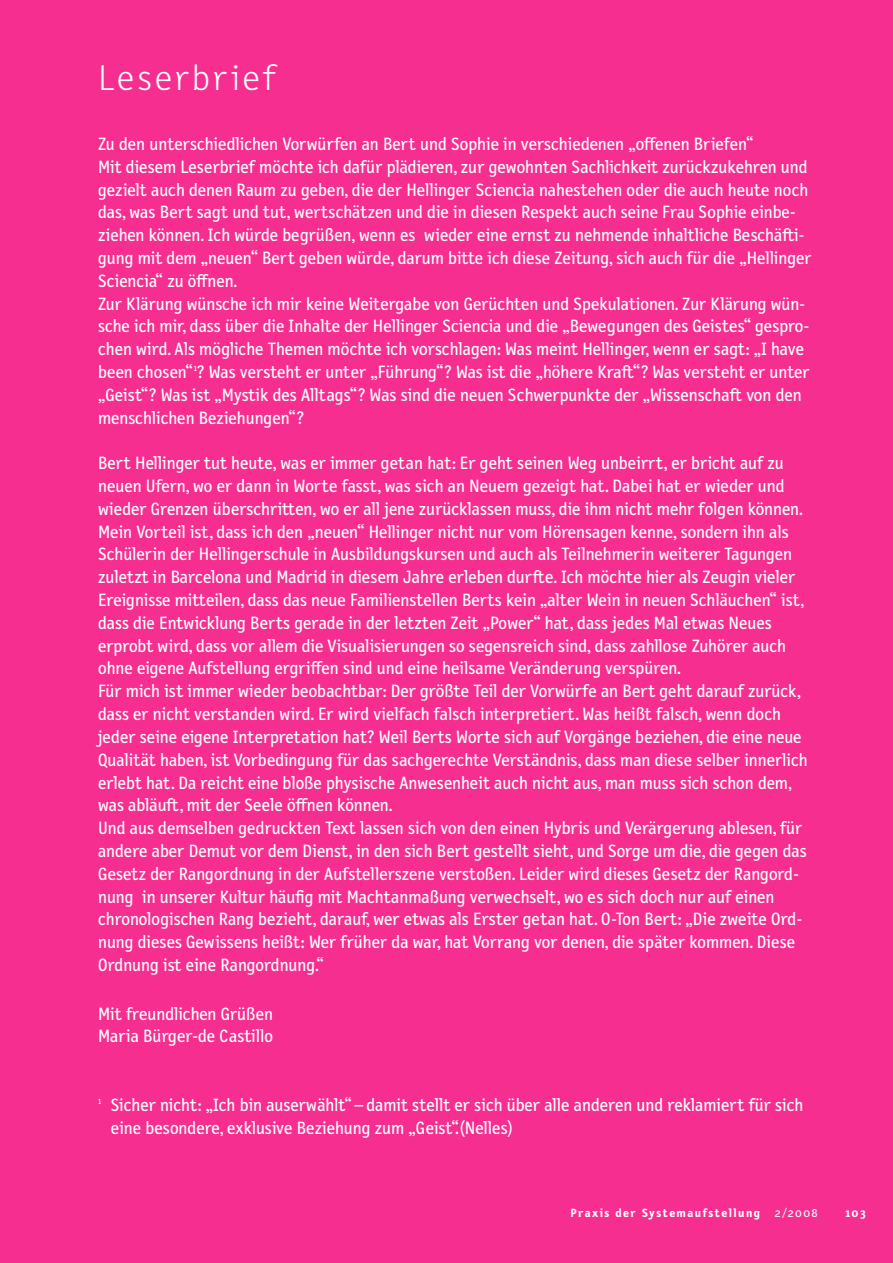
<style>
.page{position:relative;width:893px;height:1263px;background:#f52e90}
.page>*{position:absolute;margin:0;border:0;box-sizing:border-box;transform-origin:0 0}
.t1{font:300 36px "Letter Gothic Text";letter-spacing:.085em;color:#fff;scale:1.05 1}
.t2{font:18px/22.8px "Letter Gothic Text";color:#fff}
.t3{font:700 12px "Letter Gothic Text";letter-spacing:.115em;color:#fff;scale:1.05 1}
.s1{font-weight:400}
</style>
<div class="page">
<h1 class="t1" style="left:98px;top:63px;width:170px">L eser bri e f</h1>
<p class="t2" style="left:98px;top:134px;width:715px">Zu den unterschiedlichen Vorwürfen an Bert und Sophie in verschiedenen „offenen Briefen“<br>Mit diesem Leserbrief möchte ich dafür plädieren, zur gewohnten Sachlichkeit zurückzukehren und gezielt auch denen Raum zu geben, die der Hellinger Sciencia nahestehen oder die auch heute noch das, was Bert sagt und tut, wertschätzen und die in diesen Respekt auch seine Frau Sophie einbe&shy;ziehen können. Ich würde begrüßen, wenn es wieder eine ernst zu nehmende inhaltliche Beschäfti&shy;gung mit dem „neuen“ Bert geben würde, darum bitte ich diese Zeitung, sich auch für die „Hellinger Sciencia“ zu öffnen.<br>Zur Klärung wünsche ich mir keine Weitergabe von Gerüchten und Spekulationen. Zur Klärung wün&shy;sche ich mir, dass über die Inhalte der Hellinger Sciencia und die „Bewegungen des Geistes“ gespro&shy;chen wird. Als mögliche Themen möchte ich vorschlagen: Was meint Hellinger, wenn er sagt: „I have been chosen“<sup>1</sup>? Was versteht er unter „Führung“? Was ist die „höhere Kraft“? Was versteht er unter „Geist“? Was ist „Mystik des Alltags“? Was sind die neuen Schwerpunkte der „Wissenschaft von den menschlichen Beziehungen“?</p>
<p class="t2" style="left:98px;top:453px;width:711px">Bert Hellinger tut heute, was er immer getan hat: Er geht seinen Weg unbeirrt, er bricht auf zu neuen Ufern, wo er dann in Worte fasst, was sich an Neuem gezeigt hat. Dabei hat er wieder und wieder Grenzen überschritten, wo er all jene zurücklassen muss, die ihm nicht mehr folgen können.<br>Mein Vorteil ist, dass ich den „neuen“ Hellinger nicht nur vom Hörensagen kenne, sondern ihn als Schülerin der Hellingerschule in Ausbildungskursen und auch als Teilnehmerin weiterer Tagungen zuletzt in Barcelona und Madrid in diesem Jahre erleben durfte. Ich möchte hier als Zeugin vieler Ereignisse mitteilen, dass das neue Familienstellen Berts kein „alter Wein in neuen Schläuchen“ ist, dass die Entwicklung Berts gerade in der letzten Zeit „Power“ hat, dass jedes Mal etwas Neues erprobt wird, dass vor allem die Visualisierungen so segensreich sind, dass zahllose Zuhörer auch ohne eigene Aufstellung ergriffen sind und eine heilsame Veränderung verspüren.<br>Für mich ist immer wieder beobachtbar: Der größte Teil der Vorwürfe an Bert geht darauf zurück, dass er nicht verstanden wird. Er wird vielfach falsch interpretiert. Was heißt falsch, wenn doch jeder seine eigene Interpretation hat? Weil Berts Worte sich auf Vorgänge beziehen, die eine neue Qualität haben, ist Vorbedingung für das sachgerechte Verständnis, dass man diese selber innerlich erlebt hat. Da reicht eine bloße physische Anwesenheit auch nicht aus, man muss sich schon dem, was abläuft, mit der Seele öffnen können.<br>Und aus demselben gedruckten Text lassen sich von den einen Hybris und Verärgerung ablesen, für andere aber Demut vor dem Dienst, in den sich Bert gestellt sieht, und Sorge um die, die gegen das Gesetz der Rangordnung in der Aufstellerszene verstoßen. Leider wird dieses Gesetz der Rangord&shy;nung in unserer Kultur häufig mit Machtanmaßung verwechselt, wo es sich doch nur auf einen chronologischen Rang bezieht, darauf, wer etwas als Erster getan hat. O-Ton Bert: „Die zweite Ord&shy;nung dieses Gewissens heißt: Wer früher da war, hat Vorrang vor denen, die später kommen. Diese Ordnung ist eine Rangordnung.“</p>
<p class="t2" style="left:98px;top:1004px;width:176px">Mit freundlichen Grüßen<br>Maria Bürger-de Castillo</p>
<p class="t2" style="left:111px;top:1095px;width:694px;text-indent:-13px"><sup>1</sup> Sicher nicht: „Ich bin auserwählt“ – damit stellt er sich über alle anderen und reklamiert für sich eine besondere, exklusive Beziehung zum „Geist“.(Nelles)</p>
<p class="t3" style="left:570px;top:1208px;width:237px">Praxis der System a u f stel l u n g <span class="s1">2/2 008</span></p>
<p class="t3" style="left:845px;top:1208px;width:21px">1 0 3</p>
</div>
